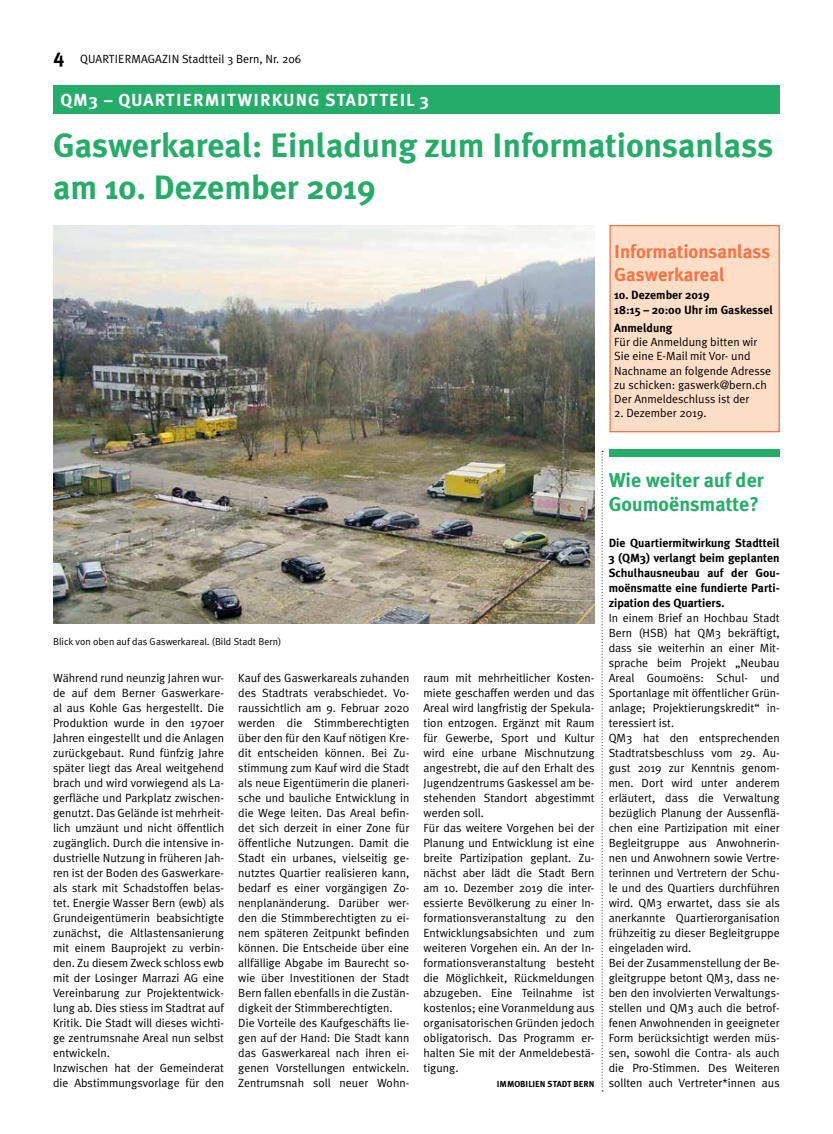
<style>
.page{position:relative;width:833px;height:1134px;background:#fff}
.page>*{position:absolute;margin:0;border:0;box-sizing:border-box;transform-origin:0 0}
.t1{font:700 33.75px/42.5px "Meta Plus";color:#24ad68}
.t2{font:700 20px/24px "Meta Plus";color:#24ad68}
.t3{font:700 18.75px/22.5px "Meta Plus";color:#f57345}
.t4{font:700 17.5px "Meta Plus";letter-spacing:.185em;color:#fff}
.t5{font:11.88px/15px "Meta Plus Normal";color:#000}
.t6{font:700 11.88px/15px "Meta Plus";color:#000;text-align:justify}
.t7{font:10px "Meta Plus Normal";color:#000}
.t8{font:700 8.75px "Meta Plus";letter-spacing:.065em;color:#000}
.s1{font-family:"Meta Plus";font-weight:700;font-size:20px}
</style>
<div class="page">
<div style="left:53px;top:85px;width:727px;height:28px;background:#24ad68"></div>
<div style="left:609px;top:449px;width:171px;height:7px;background:#24ad68"></div>
<img style="left:53px;top:225px;width:541px;height:399px">
<svg style="left:601px;top:451px;width:2px;height:640px"></svg>
<div style="left:610px;top:226px;width:169px;height:206px;background:#ffdec7"></div>
<div style="left:609px;top:225px;width:171px;height:207px;border:1px solid #f57345"></div>
<p class="t5" style="left:53px;top:51px;width:249px"><span class="s1">4</span> Quarti ermagazin Stadtteil 3 Bern, Nr. 206</p>
<h3 class="t4" style="left:61px;top:90px;width:370px">qm3 – QuartierMitwirkung Stadtteil 3</h3>
<h1 class="t1" style="left:53px;top:124px;width:721px">Gaswerkareal: Einladung zum I nformationsanlass am 10. Dezember 2019</h1>
<h3 class="t3" style="left:614px;top:240px;width:158px">I nformationsanlass<br>Gaswerkareal</h3>
<p class="t6" style="left:614px;top:287px;width:160px">10. Dezember 2019<br>18:15 – 20:00 U hr im Gaskessel</p>
<p class="t6" style="left:614px;top:320px;width:60px">Anmeldung</p>
<p class="t5" style="left:614px;top:335px;width:158px;line-height:14.2px">Für die Anmeldung bitten wir<br>Sie eine E-Mail mit Vor- und<br>Nachname an folgende Adresse zu schicken: gaswerk@bern.ch<br>Der Anmeldeschluss ist der</p>
<p class="t5" style="left:614px;top:406px;width:94px">2. Dezember 2019.</p>
<p class="t7" style="left:53px;top:636px;width:230px">Blick von oben auf das Gaswerkareal. (Bild Stadt Bern)</p>
<p class="t5" style="left:53px;top:670px;width:172px">Während rund neunzig Jahren wur&shy;de auf dem Berner Gaswerkare&shy;al aus Kohle Gas hergestellt. Die Produktion wurde in den 1970er Jahren eingestellt und die Anlagen zurückgebaut. Rund fünfzig Jahre später liegt das Areal weitgehend brach und wird vorwiegend als La&shy;gerfläche und Parkplatz zwischen&shy;genutzt. Das Gelände ist mehrheit&shy;lich umzäunt und nicht öffentlich zugänglich. Durch die intensive in&shy;dustrielle Nutzung in früheren Jah&shy;ren ist der Boden des Gaswerkare&shy;als stark mit Schadstoffen belas&shy;tet. Energie Wasser Bern (ewb) als Grundeigentümerin beabsichtigte zunächst, die Altlastensanierung mit einem Bauprojekt zu verbin&shy;den. Zu diesem Zweck schloss ewb mit der Losinger Marrazi AG eine Vereinbarung zur Projektentwick&shy;lung ab. Dies stiess im Stadtrat auf Kritik. Die Stadt will dieses wichti&shy;ge zentrumsnahe Areal nun selbst entwickeln.<br>Inzwischen hat der Gemeinderat die Abstimmungsvorlage für den</p>
<p class="t5" style="left:238px;top:670px;width:172px">Kauf des Gaswerkareals zuhanden des Stadtrats verabschiedet. Vo&shy;raussichtlich am 9. Februar 2020 werden die Stimmberechtigten über den für den Kauf nötigen Kre&shy;dit entscheiden können. Bei Zu&shy;stimmung zum Kauf wird die Stadt als neue Eigentümerin die planeri&shy;sche und bauliche Entwicklung in die Wege leiten. Das Areal befin&shy;det sich derzeit in einer Zone für öffentliche Nutzungen. Damit die Stadt ein urbanes, vielseitig ge&shy;nutztes Quartier realisieren kann, bedarf es einer vorgängigen Zo&shy;nenplanänderung. Darüber wer&shy;den die Stimmberechtigten zu ei&shy;nem späteren Zeitpunkt befinden können. Die Entscheide über eine allfällige Abgabe im Baurecht so&shy;wie über Investitionen der Stadt Bern fallen ebenfalls in die Zustän&shy;digkeit der Stimmberechtigten.<br>Die Vorteile des Kaufgeschäfts lie&shy;gen auf der Hand: Die Stadt kann das Gaswerkareal nach ihren ei&shy;genen Vorstellungen entwickeln.<br>Zentrumsnah soll neuer Wohn-</p>
<p class="t5" style="left:423px;top:670px;width:172px">raum mit mehrheitlicher Kosten&shy;miete geschaffen werden und das<br>Areal wird langfristig der Spekula&shy;tion entzogen. Ergänzt mit Raum für Gewerbe, Sport und Kultur wird eine urbane Mischnutzung angestrebt, die auf den Erhalt des<br>Jugendzentrums Gaskessel am be&shy;stehenden Standort abgestimmt werden soll.<br>Für das weitere Vorgehen bei der<br>Planung und Entwicklung ist eine breite Partizipation geplant. Zu&shy;nächst aber lädt die Stadt Bern am 10. Dezember 2019 die inter&shy;essierte Bevölkerung zu einer In&shy;formationsveranstaltung zu den<br>Entwicklungsabsichten und zum weiteren Vorgehen ein. An der In&shy;formationsveranstaltung besteht die Möglichkeit, Rückmeldungen abzugeben. Eine Teilnahme ist kostenlos; eine Voranmeldung aus organisatorischen Gründen jedoch obligatorisch. Das Programm er&shy;halten Sie mit der Anmeldebestä&shy;tigung.</p>
<p class="t8" style="left:497px;top:1079px;width:7px">Imm</p>
<p class="t8" style="left:514px;top:1079px;width:80px">obilien Stadt Bern</p>
<h2 class="t2" style="left:608px;top:468px;width:157px">Wie weiter auf der<br>Goumoënsmatte?</h2>
<p class="t6" style="left:608px;top:535px;width:172px">Die Quartiermitwirkung Stadtteil 3 (QM3) verlangt beim geplanten Schulhausneubau auf der Gou&shy;moënsmatte eine fundierte Parti&shy;zipation des Quartiers.</p>
<p class="t5" style="left:608px;top:610px;width:172px">In einem Brief an Hochbau Stadt<br>Bern (HSB) hat QM3 bekräftigt, dass sie weiterhin an einer Mit&shy;sprache beim Projekt „Neubau<br>Areal Goumoëns: Schul- und<br>Sportanlage mit öffentlicher Grün&shy;anlage; Projektierungskredit“ in&shy;teressiert ist.<br>QM3 hat den entsprechenden<br>Stadtratsbeschluss vom 29. Au&shy;gust 2019 zur Kenntnis genom&shy;men. Dort wird unter anderem erläutert, dass die Verwaltung bezüglich Planung der Aussenflä&shy;chen eine Partizipation mit einer<br>Begleitgruppe aus Anwohnerin&shy;nen und Anwohnern sowie Vertre&shy;terinnen und Vertretern der Schu&shy;le und des Quartiers durchführen wird. QM3 erwartet, dass sie als anerkannte Quartierorganisation frühzeitig zu dieser Begleitgruppe eingeladen wird.<br>Bei der Zusammenstellung der Be&shy;gleitgruppe betont QM3, dass ne&shy;ben den involvierten Verwaltungs&shy;stellen und QM3 auch die betrof&shy;fenen Anwohnenden in geeigneter<br>Form berücksichtigt werden müs&shy;sen, sowohl die Contra- als auch die Pro-Stimmen. Des Weiteren sollten auch Vertreter*innen aus</p>
</div>
